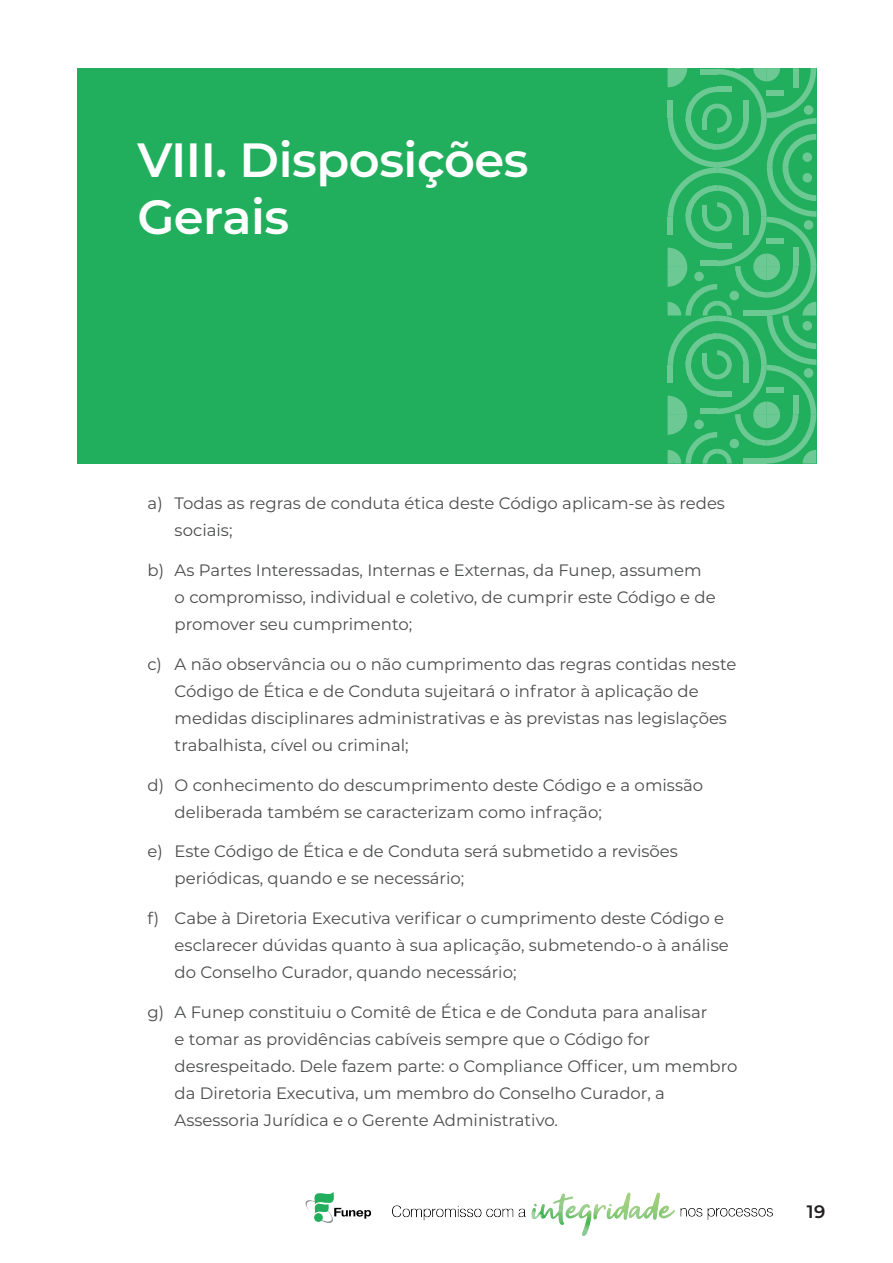
<style>
.page{position:relative;width:893px;height:1263px;background:#fff}
.page>*{position:absolute;margin:0;border:0;box-sizing:border-box;transform-origin:0 0}
.t1{font:600 48px/57.6px "Montserrat";letter-spacing:-.01em;color:#fff}
.t2{font:600 18px "Montserrat";color:#231f20}
.Corpo_do_Texto_1{font:16.5px/27px "Montserrat";color:#4b4c4d}
</style>
<div class="page">
<div style="left:77px;top:68px;width:739px;height:395px;background:#22af5d"></div>
<svg style="left:668px;top:68px;width:148px;height:395px"></svg>
<svg style="left:305px;top:1192px;width:66px;height:31px"></svg>
<img style="left:392px;top:1192px;width:381px;height:44px">
<p class="t1" style="left:137px;top:129px;width:393px">VIII. Disposições<br>Gerais</p>
<p class="Corpo_do_Texto_1" style="left:175px;top:489px;width:552px;text-indent:-27px">a) Todas as regras de conduta ética deste Código aplicam-se às redes sociais;</p>
<p class="Corpo_do_Texto_1" style="left:175px;top:556px;width:542px;text-indent:-27px">b) As Partes Interessadas, Internas e Externas, da Funep, assumem o compromisso, individual e coletivo, de cumprir este Código e de promover seu cumprimento;</p>
<p class="Corpo_do_Texto_1" style="left:175px;top:650px;width:563px;text-indent:-27px">c) A não observância ou o não cumprimento das regras contidas neste Código de Ética e de Conduta sujeitará o infrator à aplicação de medidas disciplinares administrativas e às previstas nas legislações trabalhista, cível ou criminal;</p>
<p class="Corpo_do_Texto_1" style="left:175px;top:771px;width:530px;text-indent:-27px">d) O conhecimento do descumprimento deste Código e a omissão deliberada também se caracterizam como infração;</p>
<p class="Corpo_do_Texto_1" style="left:175px;top:837px;width:505px;text-indent:-27px">e) Este Código de Ética e de Conduta será submetido a revisões periódicas, quando e se necessário;</p>
<p class="Corpo_do_Texto_1" style="left:175px;top:904px;width:555px;text-indent:-27px">f) Cabe à Diretoria Executiva verificar o cumprimento deste Código e esclarecer dúvidas quanto à sua aplicação, submetendo-o à análise do Conselho Curador, quando necessário;</p>
<p class="Corpo_do_Texto_1" style="left:175px;top:998px;width:564px;text-indent:-27px">g) A Funep constituiu o Comitê de Ética e de Conduta para analisar<br>e tomar as providências cabíveis sempre que o Código for desrespeitado. Dele fazem parte: o Compliance Officer, um membro da Diretoria Executiva, um membro do Conselho Curador, a Assessoria Jurídica e o Gerente Administrativo.</p>
<p class="t2" style="left:807px;top:1199px;width:20px">19</p>
</div>
